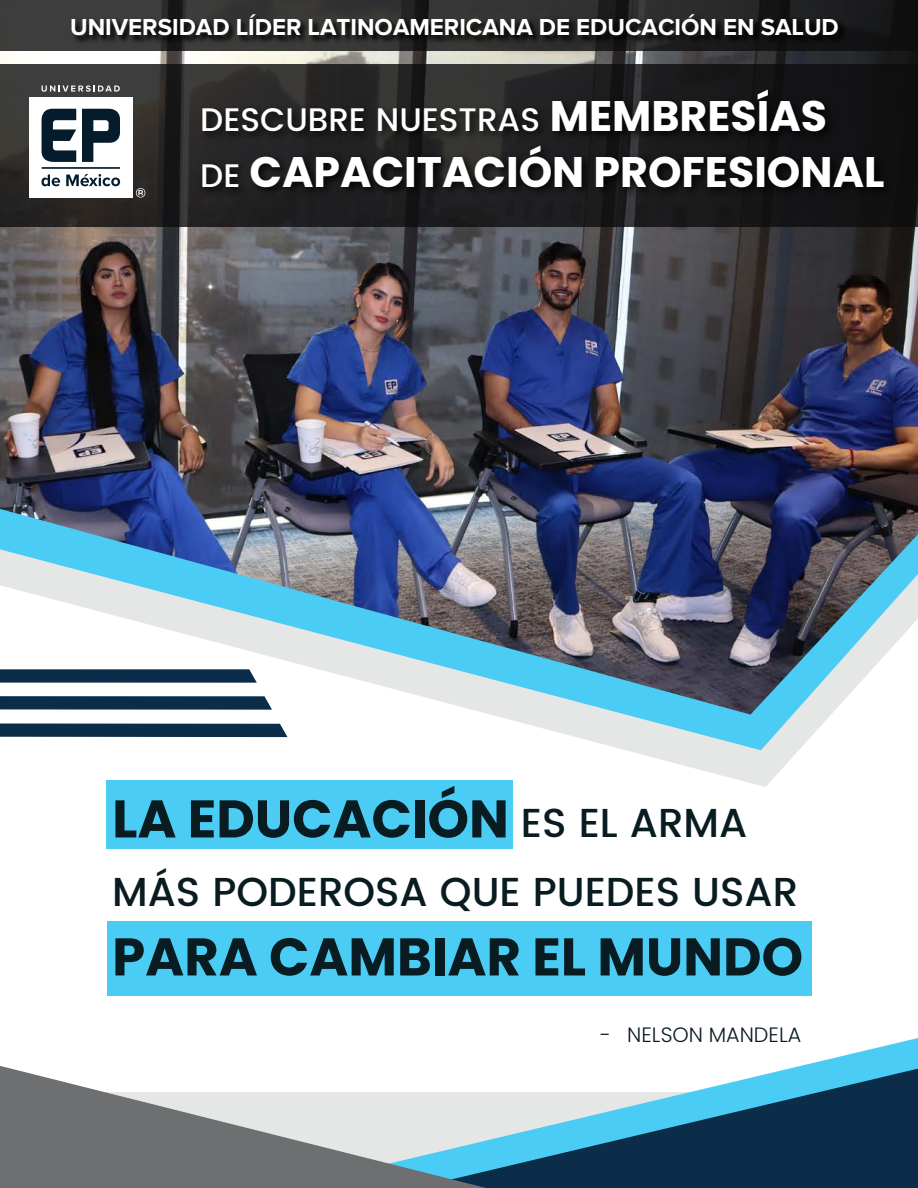
<style>
.page{position:relative;width:918px;height:1188px;background:#fff}
.page>*{position:absolute;margin:0;border:0;box-sizing:border-box;transform-origin:0 0}
.t1{font:700 52.95px "Poppins";color:#091c21}
.t2{font:700 42.75px "Poppins";color:#fff}
.t3{font:500 40.35px "Poppins";color:#091c21}
.t4{font:500 32.55px "Poppins";color:#fff}
.t5{font:700 24px "Proxima Nova";color:#fff}
.t6{font:300 20.7px "Poppins";color:#091c21}
.s1{font-weight:700;font-size:42.75px}
.s2{font-weight:500;font-size:32.55px}
.s3{font-weight:500;font-size:40.35px}
</style>
<div class="page">
<svg style="left:106px;top:750px;width:693px;height:37px"></svg>
<svg style="left:244px;top:715px;width:586px;height:35px"></svg>
<img style="left:0;top:51px;width:918px;height:664px">
<svg style="left:0;top:64px;width:918px;height:163px;background:#292827"></svg>
<svg style="left:788px;top:1038px;width:130px;height:31px"></svg>
<svg style="left:486px;top:1069px;width:432px;height:119px;background:#4b7b93"></svg>
<svg style="left:0;top:1066px;width:486px;height:122px"></svg>
<img style="left:193px;top:83px;width:715px;height:144px">
<svg style="left:136px;top:188px;width:9px;height:10px"></svg>
<div style="left:29px;top:97px;width:104px;height:101px;background:#fff"></div>
<svg style="left:42px;top:109px;width:78px;height:53px"></svg>
<svg style="left:41px;top:175px;width:19px;height:11px"></svg>
<svg style="left:66px;top:174px;width:54px;height:12px"></svg>
<svg style="left:42px;top:85px;width:78px;height:7px"></svg>
<hr style="left:42px;top:167px;width:78px;height:2px;background:#051c2c">
<div style="left:107px;top:921px;width:704px;height:75px;background:#4accf4"></div>
<div style="left:107px;top:780px;width:406px;height:68px;background:#4accf4"></div>
<svg style="left:0;top:723px;width:288px;height:14px;background:#1b3a54"></svg>
<svg style="left:0;top:696px;width:272px;height:14px;background:#1a3a54"></svg>
<svg style="left:0;top:669px;width:257px;height:14px;background:#1a3a54"></svg>
<svg style="left:0;top:0;width:918px;height:51px;background:#2b2b2c"></svg>
<img style="left:68px;top:12px;width:782px;height:41px">
<p class="t5" style="left:70px;top:13px;width:770px">UNIVERSIDAD LÍDER LATINOAMERICANA DE EDUCACIÓN EN SALUD</p>
<h3 class="t4" style="left:200px;top:96px;width:628px">DESCUBRE NUESTRAS <span class="s1">MEMBRESÍAS</span></h3>
<h2 class="t2" style="left:200px;top:147px;width:686px"><span class="s2">DE</span> CAPACITACIÓN PROFESIONAL</h2>
<h1 class="t1" style="left:112px;top:788px;width:637px">LA EDUCACIÓN <span class="s3">ES EL ARMA</span></h1>
<h3 class="t3" style="left:112px;top:863px;width:688px">MÁS PODEROSA QUE PUEDES USAR</h3>
<h1 class="t1" style="left:112px;top:926px;width:692px">PARA CAMBIAR EL MUNDO</h1>
<p class="t6" style="left:600px;top:1023px;width:202px">- NELSON MANDELA</p>
</div>
